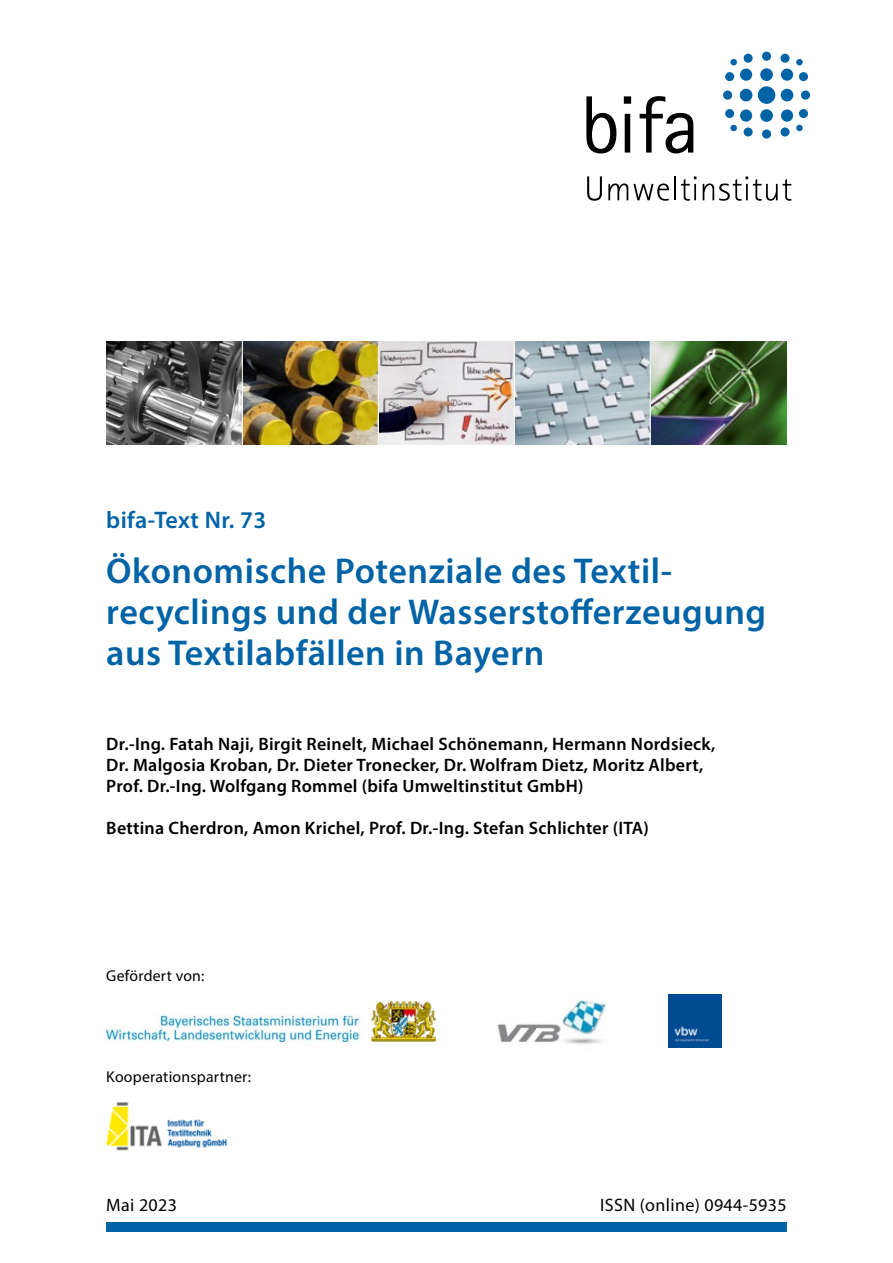
<style>
.page{position:relative;width:893px;height:1263px;background:#fff}
.page>*{position:absolute;margin:0;border:0;box-sizing:border-box;transform-origin:0 0}
.t1{font:600 36px/41.2px "Myriad Pro";letter-spacing:.015em;color:#0063a6}
.t2{font:600 24px "Myriad Pro";letter-spacing:.015em;color:#0063a6}
.t3{font:600 18px/21px "Myriad Pro";letter-spacing:.015em;color:#000}
.t4{font:18px "Myriad Pro";letter-spacing:.02em;color:#000}
.t5{font:15.75px "Myriad Pro";letter-spacing:.015em;color:#000}
</style>
<div class="page">
<img style="left:106px;top:341px;width:681px;height:103px">
<div style="left:730px;top:59px;width:7px;height:6px;background:#0063a6;border-radius:50%"></div>
<div style="left:744px;top:54px;width:9px;height:9px;background:#0063a6;border-radius:50%"></div>
<div style="left:762px;top:52px;width:9px;height:9px;background:#0063a6;border-radius:50%"></div>
<div style="left:780px;top:54px;width:9px;height:9px;background:#0063a6;border-radius:50%"></div>
<div style="left:796px;top:59px;width:7px;height:6px;background:#0063a6;border-radius:50%"></div>
<div style="left:725px;top:72px;width:9px;height:9px;background:#0063a6;border-radius:50%"></div>
<div style="left:740px;top:69px;width:12px;height:12px;background:#0063a6;border-radius:50%"></div>
<div style="left:760px;top:68px;width:13px;height:13px;background:#0063a6;border-radius:50%"></div>
<div style="left:781px;top:69px;width:12px;height:12px;background:#0063a6;border-radius:50%"></div>
<div style="left:799px;top:72px;width:9px;height:9px;background:#0063a6;border-radius:50%"></div>
<div style="left:723px;top:91px;width:9px;height:9px;background:#0063a6;border-radius:50%"></div>
<div style="left:740px;top:89px;width:12px;height:12px;background:#0063a6;border-radius:50%"></div>
<div style="left:758px;top:86px;width:17px;height:18px;background:#0063a6;border-radius:50%"></div>
<div style="left:781px;top:89px;width:12px;height:12px;background:#0063a6;border-radius:50%"></div>
<div style="left:801px;top:91px;width:9px;height:9px;background:#0063a6;border-radius:50%"></div>
<div style="left:725px;top:109px;width:9px;height:9px;background:#0063a6;border-radius:50%"></div>
<div style="left:740px;top:109px;width:12px;height:13px;background:#0063a6;border-radius:50%"></div>
<div style="left:760px;top:109px;width:13px;height:13px;background:#0063a6;border-radius:50%"></div>
<div style="left:781px;top:109px;width:12px;height:13px;background:#0063a6;border-radius:50%"></div>
<div style="left:799px;top:109px;width:9px;height:9px;background:#0063a6;border-radius:50%"></div>
<div style="left:730px;top:125px;width:7px;height:6px;background:#0063a6;border-radius:50%"></div>
<div style="left:744px;top:127px;width:9px;height:10px;background:#0063a6;border-radius:50%"></div>
<div style="left:762px;top:129px;width:9px;height:10px;background:#0063a6;border-radius:50%"></div>
<div style="left:780px;top:127px;width:9px;height:10px;background:#0063a6;border-radius:50%"></div>
<div style="left:796px;top:125px;width:7px;height:6px;background:#0063a6;border-radius:50%"></div>
<svg style="left:586px;top:96px;width:30px;height:57px"></svg>
<svg style="left:624px;top:96px;width:7px;height:57px"></svg>
<svg style="left:640px;top:96px;width:53px;height:57px"></svg>
<svg style="left:587px;top:176px;width:15px;height:25px"></svg>
<svg style="left:608px;top:183px;width:61px;height:18px"></svg>
<hr style="left:674px;top:176px;width:2px;height:24px;background:#000">
<svg style="left:681px;top:176px;width:15px;height:25px"></svg>
<svg style="left:703px;top:176px;width:88px;height:25px"></svg>
<div style="left:106px;top:1222px;width:681px;height:10px;background:#0063a6"></div>
<hr style="left:378px;top:336px;width:1px;height:114px;background:#fff">
<hr style="left:514px;top:336px;width:1px;height:114px;background:#fff">
<hr style="left:650px;top:336px;width:1px;height:114px;background:#fff">
<hr style="left:242px;top:336px;width:1px;height:114px;background:#fff">
<img style="left:106px;top:1001px;width:329px;height:40px">
<img style="left:497px;top:991px;width:110px;height:53px">
<img style="left:669px;top:995px;width:52px;height:52px">
<img style="left:105px;top:1102px;width:123px;height:49px">
<h2 class="t2" style="left:106px;top:505px;width:162px">bifa-Text Nr. 73</h2>
<h1 class="t1" style="left:106px;top:549px;width:661px">Ökonomische Potenziale des Textil&shy;recyclings und der Wasserstofferzeugung aus Textilabfällen in Bayern</h1>
<p class="t3" style="left:106px;top:733px;width:611px">Dr.-Ing. Fatah Naji, Birgit Reinelt, Michael Schönemann, Hermann Nordsieck,<br>Dr. Malgosia Kroban, Dr. Dieter Tronecker, Dr. Wolfram Dietz, Moritz Albert,<br>Prof. Dr.-Ing. Wolfgang Rommel (bifa Umweltinstitut GmbH)</p>
<p class="t3" style="left:106px;top:817px;width:544px">Bettina Cherdron, Amon Krichel, Prof. Dr.-Ing. Stefan Schlichter (ITA)</p>
<p class="t5" style="left:106px;top:966px;width:100px">Gefördert von:</p>
<p class="t5" style="left:106px;top:1067px;width:146px">Kooperationspartner:</p>
<p class="t4" style="left:106px;top:1193px;width:72px">Mai 2023</p>
<p class="t4" style="left:600px;top:1193px;width:188px">ISSN (online) 0944-5935</p>
</div>
